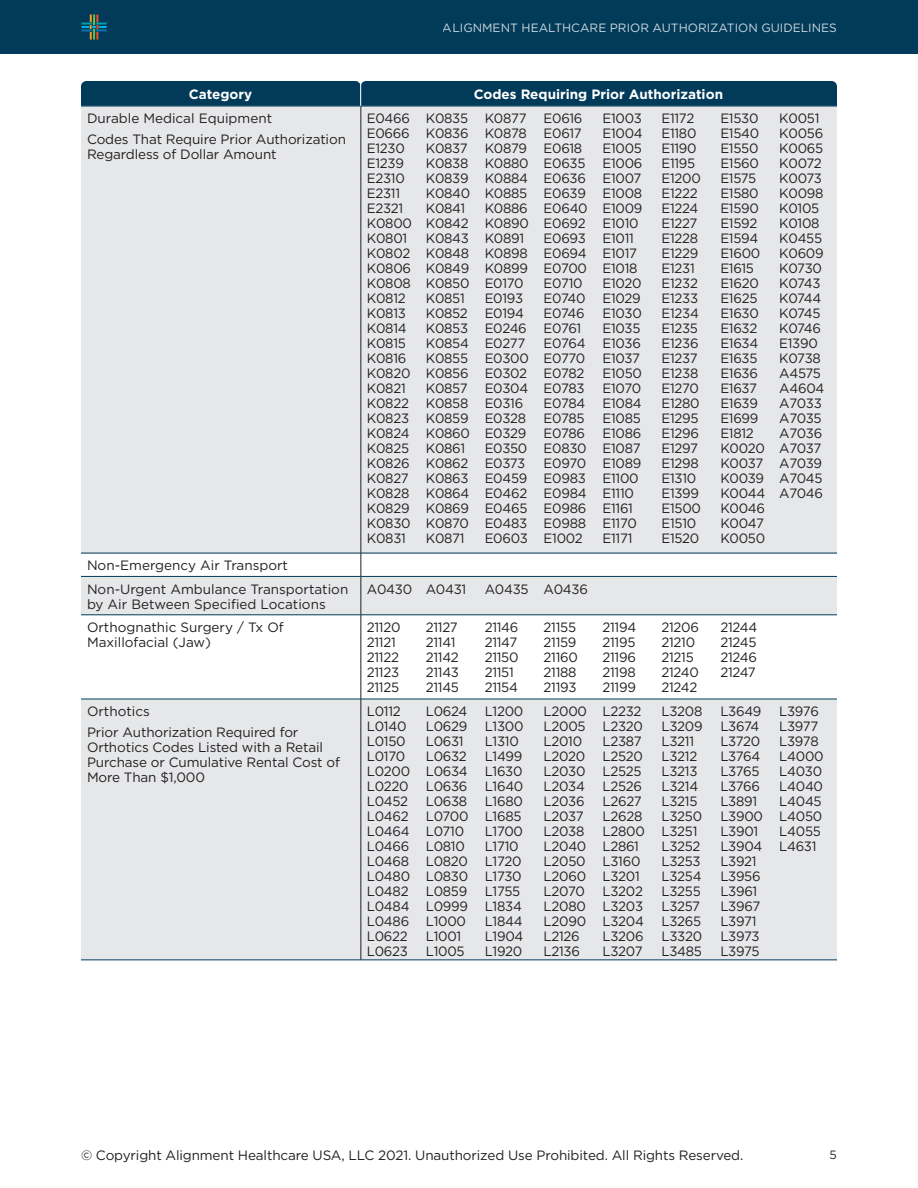
<style>
.page{position:relative;width:918px;height:1188px;background:#fff}
.page>*{position:absolute;margin:0;border:0;box-sizing:border-box;transform-origin:0 0}
.t1{font:13.5px/15px "Gotham HTF";letter-spacing:-.02em;color:#231f20}
.t2{font:13.5px/15px "Gotham HTF";color:#231f20}
.t3{font:700 13.5px "Gotham HTF";color:#fff}
.t4{font:12px "Gotham HTF";color:#fff}
.t5{font:12px "Gotham HTF";color:#222628}
</style>
<div class="page">
<div style="left:0;top:0;width:918px;height:54px;background:#023b5a"></div>
<svg style="left:82px;top:14px;width:25px;height:26px"></svg>
<div style="left:361px;top:106px;width:476px;height:447px;background:#e6e7e9"></div>
<div style="left:81px;top:699px;width:280px;height:261px;background:#e6e7e9"></div>
<div style="left:361px;top:699px;width:476px;height:261px;background:#e6e7e9"></div>
<div style="left:81px;top:106px;width:280px;height:447px;background:#e6e7e9"></div>
<div style="left:81px;top:576px;width:280px;height:39px;background:#e6e7e9"></div>
<div style="left:361px;top:576px;width:476px;height:39px;background:#e6e7e9"></div>
<hr style="left:81px;top:106px;width:280px;height:1px;background:#023b5a">
<hr style="left:361px;top:106px;width:476px;height:1px;background:#023b5a">
<hr style="left:81px;top:553px;width:280px;height:1px;background:#023b5a">
<hr style="left:361px;top:553px;width:476px;height:1px;background:#023b5a">
<hr style="left:81px;top:576px;width:280px;height:1px;background:#023b5a">
<hr style="left:361px;top:576px;width:476px;height:1px;background:#023b5a">
<hr style="left:81px;top:615px;width:280px;height:1px;background:#023b5a">
<hr style="left:361px;top:615px;width:476px;height:1px;background:#023b5a">
<hr style="left:81px;top:699px;width:280px;height:1px;background:#023b5a">
<hr style="left:361px;top:699px;width:476px;height:1px;background:#023b5a">
<hr style="left:81px;top:960px;width:280px;height:1px;background:#023b5a">
<hr style="left:361px;top:960px;width:476px;height:1px;background:#023b5a">
<hr style="left:361px;top:106px;width:1px;height:447px;background:#231f20">
<svg style="left:361px;top:553px;width:1px;height:23px"></svg>
<hr style="left:361px;top:576px;width:1px;height:39px;background:#231f20">
<hr style="left:361px;top:615px;width:1px;height:84px;background:#231f20">
<hr style="left:361px;top:699px;width:1px;height:261px;background:#231f20">
<div style="left:81px;top:81px;width:756px;height:25px;background:#023b5a"></div>
<p class="t4" style="left:443px;top:21px;width:396px">ALIGNMENT HEALTHCARE PRIOR AUTHORIZATION GUIDELINES</p>
<p class="t3" style="left:189px;top:87px;width:65px">Category</p>
<p class="t3" style="left:474px;top:87px;width:251px">Codes Requiring Prior Authorization</p>
<p class="t1" style="left:87px;top:108px;width:260px;line-height:20.4px">Durable Medical Equipment<br>Codes That Require Prior Authorization</p>
<p class="t1" style="left:87px;top:146px;width:191px">Regardless of Dollar Amount</p>
<p class="t1" style="left:367px;top:111px;width:47px">E0466<br>E0666<br>E1230<br>E1239<br>E2310<br>E2311<br>E2321<br>K0800<br>K0801<br>K0802<br>K0806<br>K0808<br>K0812<br>K0813<br>K0814<br>K0815<br>K0816<br>K0820<br>K0821<br>K0822<br>K0823<br>K0824<br>K0825<br>K0826<br>K0827<br>K0828<br>K0829<br>K0830<br>K0831</p>
<p class="t1" style="left:426px;top:111px;width:46px">K0835<br>K0836<br>K0837<br>K0838<br>K0839<br>K0840<br>K0841<br>K0842<br>K0843<br>K0848<br>K0849<br>K0850<br>K0851<br>K0852<br>K0853<br>K0854<br>K0855<br>K0856<br>K0857<br>K0858<br>K0859<br>K0860<br>K0861<br>K0862<br>K0863<br>K0864<br>K0869<br>K0870<br>K0871</p>
<p class="t1" style="left:485px;top:111px;width:46px">K0877<br>K0878<br>K0879<br>K0880<br>K0884<br>K0885<br>K0886<br>K0890<br>K0891<br>K0898<br>K0899<br>E0170<br>E0193<br>E0194<br>E0246<br>E0277<br>E0300<br>E0302<br>E0304<br>E0316<br>E0328<br>E0329<br>E0350<br>E0373<br>E0459<br>E0462<br>E0465<br>E0483<br>E0603</p>
<p class="t1" style="left:544px;top:111px;width:46px">E0616<br>E0617<br>E0618<br>E0635<br>E0636<br>E0639<br>E0640<br>E0692<br>E0693<br>E0694<br>E0700<br>E0710<br>E0740<br>E0746<br>E0761<br>E0764<br>E0770<br>E0782<br>E0783<br>E0784<br>E0785<br>E0786<br>E0830<br>E0970<br>E0983<br>E0984<br>E0986<br>E0988<br>E1002</p>
<p class="t1" style="left:603px;top:111px;width:42px">E1003<br>E1004<br>E1005<br>E1006<br>E1007<br>E1008<br>E1009<br>E1010<br>E1011<br>E1017<br>E1018<br>E1020<br>E1029<br>E1030<br>E1035<br>E1036<br>E1037<br>E1050<br>E1070<br>E1084<br>E1085<br>E1086<br>E1087<br>E1089<br>E1100<br>E1110<br>E1161<br>E1170<br>E1171</p>
<p class="t1" style="left:661px;top:111px;width:41px">E1172<br>E1180<br>E1190<br>E1195<br>E1200<br>E1222<br>E1224<br>E1227<br>E1228<br>E1229<br>E1231<br>E1232<br>E1233<br>E1234<br>E1235<br>E1236<br>E1237<br>E1238<br>E1270<br>E1280<br>E1295<br>E1296<br>E1297<br>E1298<br>E1310<br>E1399<br>E1500<br>E1510<br>E1520</p>
<p class="t1" style="left:720px;top:111px;width:47px">E1530<br>E1540<br>E1550<br>E1560<br>E1575<br>E1580<br>E1590<br>E1592<br>E1594<br>E1600<br>E1615<br>E1620<br>E1625<br>E1630<br>E1632<br>E1634<br>E1635<br>E1636<br>E1637<br>E1639<br>E1699<br>E1812<br>K0020<br>K0037<br>K0039<br>K0044<br>K0046<br>K0047<br>K0050</p>
<p class="t1" style="left:779px;top:111px;width:47px">K0051<br>K0056<br>K0065<br>K0072<br>K0073<br>K0098<br>K0105<br>K0108<br>K0455<br>K0609<br>K0730<br>K0743<br>K0744<br>K0745<br>K0746<br>E1390<br>K0738<br>A4575<br>A4604<br>A7033<br>A7035<br>A7036<br>A7037<br>A7039<br>A7045<br>A7046</p>
<p class="t2" style="left:87px;top:558px;width:203px">Non-Emergency Air Transport</p>
<p class="t2" style="left:87px;top:581px;width:263px">Non-Urgent Ambulance Transportation by Air Between Specified Locations</p>
<p class="t1" style="left:367px;top:581px;width:101px">A0430 A0431</p>
<p class="t1" style="left:485px;top:581px;width:105px">A0435 A0436</p>
<p class="t2" style="left:87px;top:620px;width:198px">Orthognathic Surgery / Tx Of<br>Maxillofacial (Jaw)</p>
<p class="t1" style="left:367px;top:620px;width:35px">21120<br>21121<br>21122<br>21123<br>21125</p>
<p class="t1" style="left:426px;top:620px;width:35px">21127<br>21141<br>21142<br>21143<br>21145</p>
<p class="t1" style="left:485px;top:620px;width:35px">21146<br>21147<br>21150<br>21151<br>21154</p>
<p class="t1" style="left:544px;top:620px;width:36px">21155<br>21159<br>21160<br>21188<br>21193</p>
<p class="t1" style="left:603px;top:620px;width:35px;text-align:justify">21194<br>21195<br>21196<br>21198<br>21199</p>
<p class="t1" style="left:661px;top:620px;width:39px">21206<br>21210<br>21215<br>21240<br>21242</p>
<p class="t1" style="left:720px;top:620px;width:38px;text-align:justify">21244<br>21245<br>21246<br>21247</p>
<p class="t1" style="left:87px;top:701px;width:213px;line-height:20.4px">Orthotics<br>Prior Authorization Required for</p>
<p class="t1" style="left:87px;top:739px;width:254px">Orthotics Codes Listed with a Retail<br>Purchase or Cumulative Rental Cost of<br>More Than $1,000</p>
<p class="t1" style="left:367px;top:704px;width:45px">L0112<br>L0140<br>L0150<br>L0170<br>L0200<br>L0220<br>L0452<br>L0462<br>L0464<br>L0466<br>L0468<br>L0480<br>L0482<br>L0484<br>L0486<br>L0622<br>L0623</p>
<p class="t1" style="left:426px;top:704px;width:44px">L0624<br>L0629<br>L0631<br>L0632<br>L0634<br>L0636<br>L0638<br>L0700<br>L0710<br>L0810<br>L0820<br>L0830<br>L0859<br>L0999<br>L1000<br>L1001<br>L1005</p>
<p class="t1" style="left:485px;top:704px;width:40px">L1200<br>L1300<br>L1310<br>L1499<br>L1630<br>L1640<br>L1680<br>L1685<br>L1700<br>L1710<br>L1720<br>L1730<br>L1755<br>L1834<br>L1844<br>L1904<br>L1920</p>
<p class="t1" style="left:544px;top:704px;width:45px">L2000<br>L2005<br>L2010<br>L2020<br>L2030<br>L2034<br>L2036<br>L2037<br>L2038<br>L2040<br>L2050<br>L2060<br>L2070<br>L2080<br>L2090<br>L2126<br>L2136</p>
<p class="t1" style="left:603px;top:704px;width:44px">L2232<br>L2320<br>L2387<br>L2520<br>L2525<br>L2526<br>L2627<br>L2628<br>L2800<br>L2861<br>L3160<br>L3201<br>L3202<br>L3203<br>L3204<br>L3206<br>L3207</p>
<p class="t1" style="left:661px;top:704px;width:43px">L3208<br>L3209<br>L3211<br>L3212<br>L3213<br>L3214<br>L3215<br>L3250<br>L3251<br>L3252<br>L3253<br>L3254<br>L3255<br>L3257<br>L3265<br>L3320<br>L3485</p>
<p class="t1" style="left:720px;top:704px;width:44px">L3649<br>L3674<br>L3720<br>L3764<br>L3765<br>L3766<br>L3891<br>L3900<br>L3901<br>L3904<br>L3921<br>L3956<br>L3961<br>L3967<br>L3971<br>L3973<br>L3975</p>
<p class="t1" style="left:779px;top:704px;width:46px">L3976<br>L3977<br>L3978<br>L4000<br>L4030<br>L4040<br>L4045<br>L4050<br>L4055<br>L4631</p>
<p class="t1" style="left:81px;top:1147px;width:664px">© Copyright Alignment Healthcare USA, LLC 2021. Unauthorized Use Prohibited. All Rights Reserved.</p>
<p class="t5" style="left:830px;top:1148px;width:9px">5</p>
</div>
